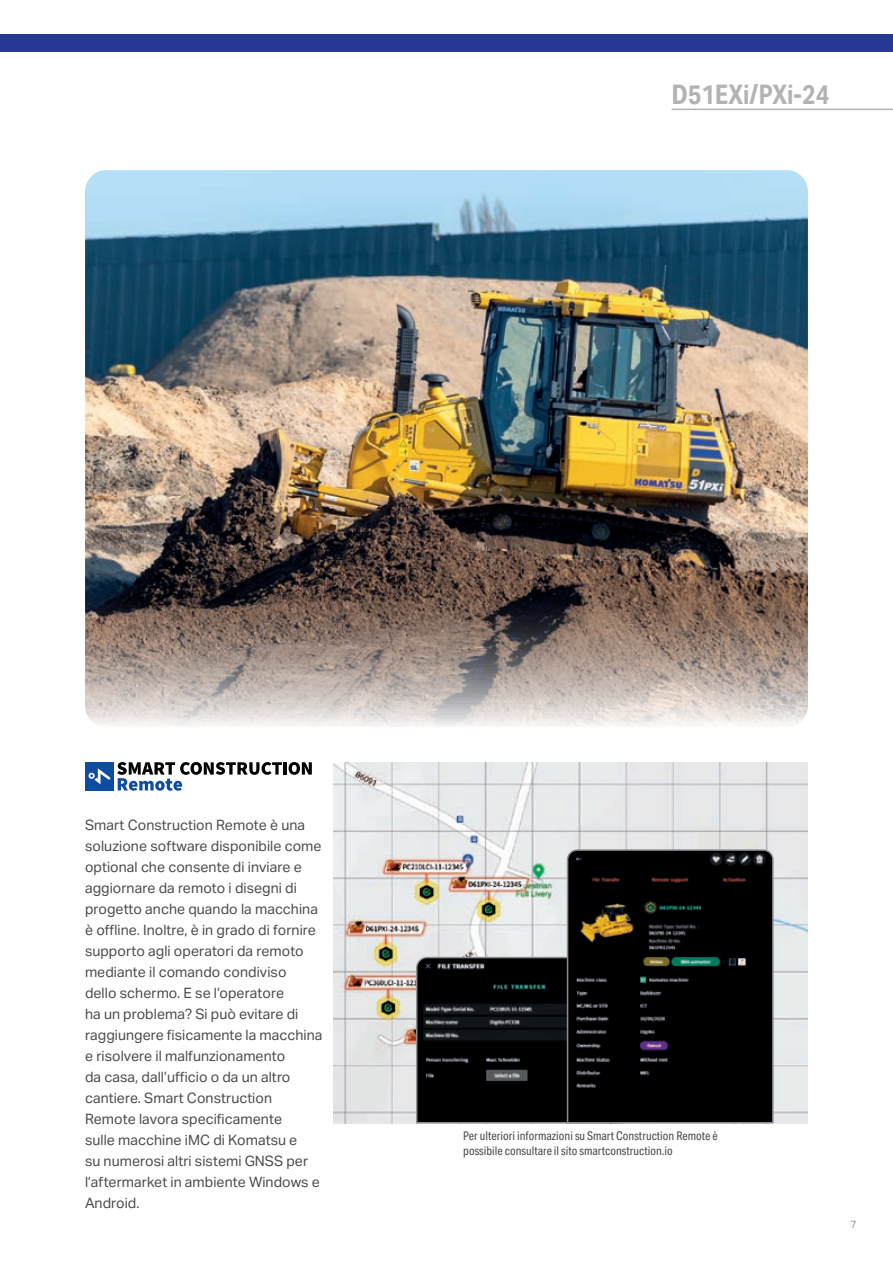
<style>
.page{position:relative;width:893px;height:1263px;background:#fff}
.page>*{position:absolute;margin:0;border:0;box-sizing:border-box;transform-origin:0 0}
.t1{font:700 27px "Aktiv Grotesk Cd";color:#b2b3b7}
.t2{font:14.25px/21px "Aktiv Grotesk";color:#4b4c4d}
.t3{font:12px/15px "Aktiv Grotesk Cd";color:#4b4c4d}
.t4{font:10.5px "Aktiv Grotesk";color:#939598}
</style>
<div class="page">
<img style="left:85px;top:170px;width:723px;height:557px">
<img style="left:333px;top:762px;width:475px;height:361px">
<svg style="left:415px;top:956px;width:151px;height:168px;background:#111214"></svg>
<svg style="left:566px;top:848px;width:208px;height:276px;background:#0e0e0e"></svg>
<svg style="left:117px;top:762px;width:165px;height:29px"></svg>
<hr style="left:283px;top:762px;width:4px;height:12px;background:#000001">
<svg style="left:289px;top:762px;width:23px;height:13px"></svg>
<div style="left:85px;top:762px;width:28px;height:28px;background:#0d4da1"></div>
<svg style="left:89px;top:768px;width:22px;height:16px"></svg>
<hr style="left:672px;top:109px;width:221px;height:1px;background:#b2b3b7">
<div style="left:0;top:34px;width:893px;height:17px;background:#263895"></div>
<h1 class="t1" style="left:672px;top:79px;width:159px">D51EXi/PXi-24</h1>
<p class="t2" style="left:85px;top:814px;width:239px">Smart Construction Remote è una soluzione software disponibile come optional che consente di inviare e aggiornare da remoto i disegni di progetto anche quando la macchina è offline. Inoltre, è in grado di fornire supporto agli operatori da remoto mediante il comando condiviso<br>dello schermo. E se l’operatore<br>ha un problema? Si può evitare di raggiungere fisicamente la macchina e risolvere il malfunzionamento<br>da casa, dall’ufficio o da un altro cantiere. Smart Construction<br>Remote lavora specificamente<br>sulle macchine iMC di Komatsu e<br>su numerosi altri sistemi GNSS per l’aftermarket in ambiente Windows e<br>Android.</p>
<p class="t3" style="left:463px;top:1128px;width:256px">Per ulteriori informazioni su Smart Construction Remote è possibile consultare il sito smartconstruction.io</p>
<p class="t4" style="left:850px;top:1218px;width:8px">7</p>
</div>
